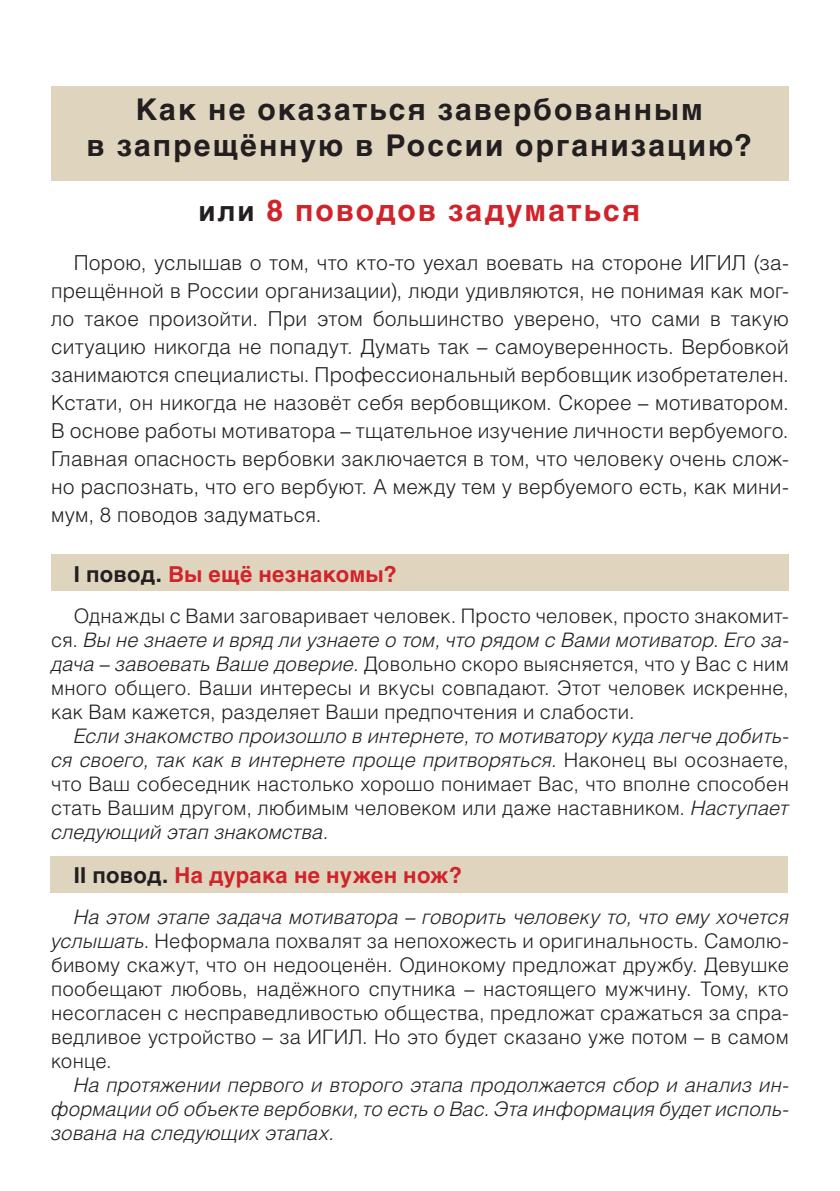
<style>
.page{position:relative;width:840px;height:1191px;background:#fff}
.page>*{position:absolute;margin:0;border:0;box-sizing:border-box;transform-origin:0 0}
.t1{font:700 30px/36px "Helvetica Cyrillic";letter-spacing:.065em;color:#231f20;text-align:center}
.t2{font:700 30px "Helvetica Cyrillic";letter-spacing:.065em;color:#d1232a}
.t3{font:700 22px "Helvetica Cyrillic";letter-spacing:.01em;color:#d1232a}
.t4{font:300 20.6px/28px "Helios";letter-spacing:.01em;color:#231f20;text-align:justify}
.t5{font:300 20px/24px "Helios";letter-spacing:.01em;color:#231f20;text-align:justify}
.t6{font:italic 300 20px/24px "Helios";letter-spacing:.005em;color:#231f20;text-align:justify}
.s1{font-size:28px;color:#231f20}
.s2{color:#231f20}
.s3{font-style:italic}
.s4{font-style:normal}
</style>
<div class="page">
<div style="left:50px;top:856px;width:737px;height:37px;background:#dfd5bf"></div>
<div style="left:51px;top:554px;width:737px;height:37px;background:#dfd5bf"></div>
<div style="left:51px;top:86px;width:737px;height:94px;background:#dfd5bf"></div>
<h1 class="t1" style="left:86px;top:92px;width:666px">Как не оказаться завербованным<br>в запрещённую в России организацию?</h1>
<h1 class="t2" style="left:198px;top:193px;width:443px"><span class="s1">или</span> 8 поводов задуматься</h1>
<p class="t4" style="left:51px;top:248px;width:739px;text-indent:23px">Порою, услышав о том, что кто-то уехал воевать на стороне ИГИЛ (за&shy;прещённой в России организации), люди удивляются, не понимая как мог&shy;ло такое произойти. При этом большинство уверено, что сами в такую ситуацию никогда не попадут. Думать так – самоуверенность. Вербовкой занимаются специалисты. Профессиональный вербовщик изобретателен.<br>Кстати, он никогда не назовёт себя вербовщиком. Скорее – мотиватором.<br>В основе работы мотиватора – тщательное изучение личности вербуемого.<br>Главная опасность вербовки заключается в том, что человеку очень слож&shy;но распознать, что его вербуют. А между тем у вербуемого есть, как мини&shy;мум, 8 поводов задуматься.</p>
<p class="t3" style="left:74px;top:562px;width:324px"><span class="s2">I повод.</span> Вы ещё незнакомы?</p>
<p class="t5" style="left:51px;top:603px;width:739px;text-indent:23px">Однажды с Вами заговаривает человек. Просто человек, просто знакомит&shy;ся. <span class="s3">Вы не знаете и вряд ли узнаете о том, что рядом с Вами мотиватор. Его за&shy;дача – завоевать Ваше доверие.</span> Довольно скоро выясняется, что у Вас с ним много общего. Ваши интересы и вкусы совпадают. Этот человек искренне, как Вам кажется, разделяет Ваши предпочтения и слабости.</p>
<p class="t6" style="left:51px;top:723px;width:738px;text-indent:23px">Если знакомство произошло в интернете, то мотиватору куда легче добить&shy;ся своего, так как в интернете проще притворяться. <span class="s4">Наконец вы осознаете, что Ваш собеседник настолько хорошо понимает Вас, что вполне способен стать Вашим другом, любимым человеком или даже наставником.</span> Наступает следующий этап знакомства.</p>
<p class="t3" style="left:74px;top:862px;width:390px"><span class="s2">II повод.</span> На дурака не нужен нож?</p>
<p class="t5" style="left:51px;top:904px;width:739px;text-indent:23px"><span class="s3">На этом этапе задача мотиватора – говорить человеку то, что ему хочется услышать</span>. Неформала похвалят за непохожесть и оригинальность. Самолю&shy;бивому скажут, что он недооценён. Одинокому предложат дружбу. Девушке пообещают любовь, надёжного спутника – настоящего мужчину. Тому, кто несогласен с несправедливостью общества, предложат сражаться за спра&shy;ведливое устройство – за ИГИЛ. Но это будет сказано уже потом – в самом конце.</p>
<p class="t6" style="left:51px;top:1072px;width:738px;text-indent:23px">На протяжении первого и второго этапа продолжается сбор и анализ ин&shy;формации об объекте вербовки, то есть о Вас. Эта информация будет исполь&shy;зована на следующих этапах.</p>
</div>
